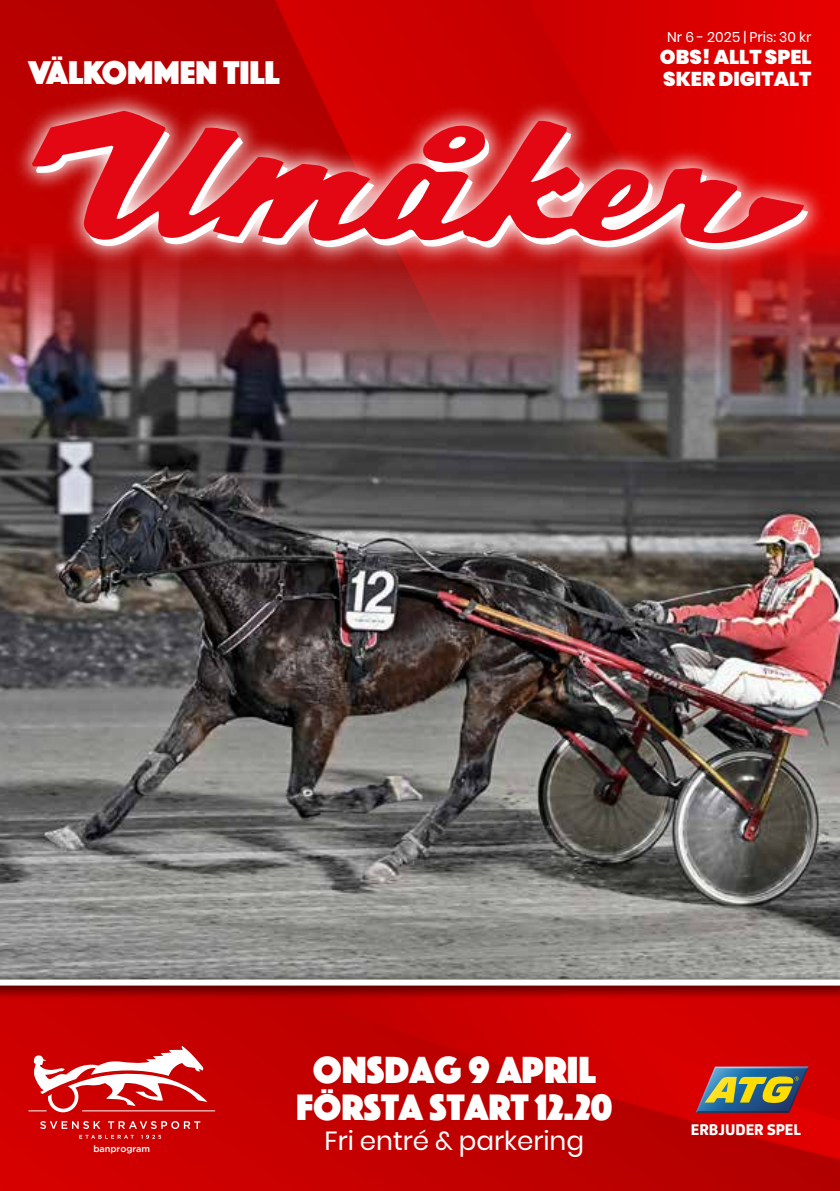
<style>
.page{position:relative;width:840px;height:1191px;background:#fff}
.page>*{position:absolute;margin:0;border:0;box-sizing:border-box;transform-origin:0 0}
.t1{font:39.2px "Phosphate Solid";color:#fff}
.t2{font:38.2px "Phosphate Solid";color:#fff}
.t3{font:34.2px "Phosphate Solid";color:#fff}
.t4{font:26.2px "Poppins";color:#fff}
.t5{font:900 20px/22px "Poppins";color:#fff}
.t6{font:800 14.8px "ATG Text";color:#fff}
.t7{font:14px "Poppins";color:#fff}
.t8{font:500 9.2px "Gotham";color:#fff}
</style>
<div class="page">
<img style="left:0;top:0;width:839px;height:1191px">
<svg style="left:695px;top:1066px;width:113px;height:46px;background:#807259"></svg>
<svg style="left:40px;top:1121px;width:160px;height:17px;background:#d62828"></svg>
<svg style="left:28px;top:1045px;width:187px;height:67px"></svg>
<svg style="left:12px;top:91px;width:815px;height:153px;background:#cd0505"></svg>
<svg style="left:32px;top:111px;width:771px;height:133px;background:#df363c"></svg>
<img style="left:0;top:244px;width:839px;height:728px">
<svg style="left:0;top:972px;width:839px;height:28px;background:#973130"></svg>
<div style="left:0;top:979px;width:839px;height:6px;background:#fff"></div>
<h3 class="t3" style="left:28px;top:48px;width:253px">VÄLKOMMEN TILL</h3>
<p class="t7" style="left:666px;top:28px;width:146px">Nr 6 - 2025 | Pris: 30 kr</p>
<p class="t5" style="left:659px;top:46px;width:153px">OBS! ALLT SPEL<br>SKER DIGITALT</p>
<p class="t8" style="left:93px;top:1143px;width:58px">banprogram</p>
<h1 class="t1" style="left:312px;top:1041px;width:284px">ONSDAG 9 APRIL</h1>
<h2 class="t2" style="left:296px;top:1080px;width:317px">FÖRSTA START 12.20</h2>
<h3 class="t4" style="left:324px;top:1126px;width:261px">Fri entré &amp; parkering</h3>
<p class="t6" style="left:690px;top:1120px;width:112px">ERBJUDER SPEL</p>
</div>
